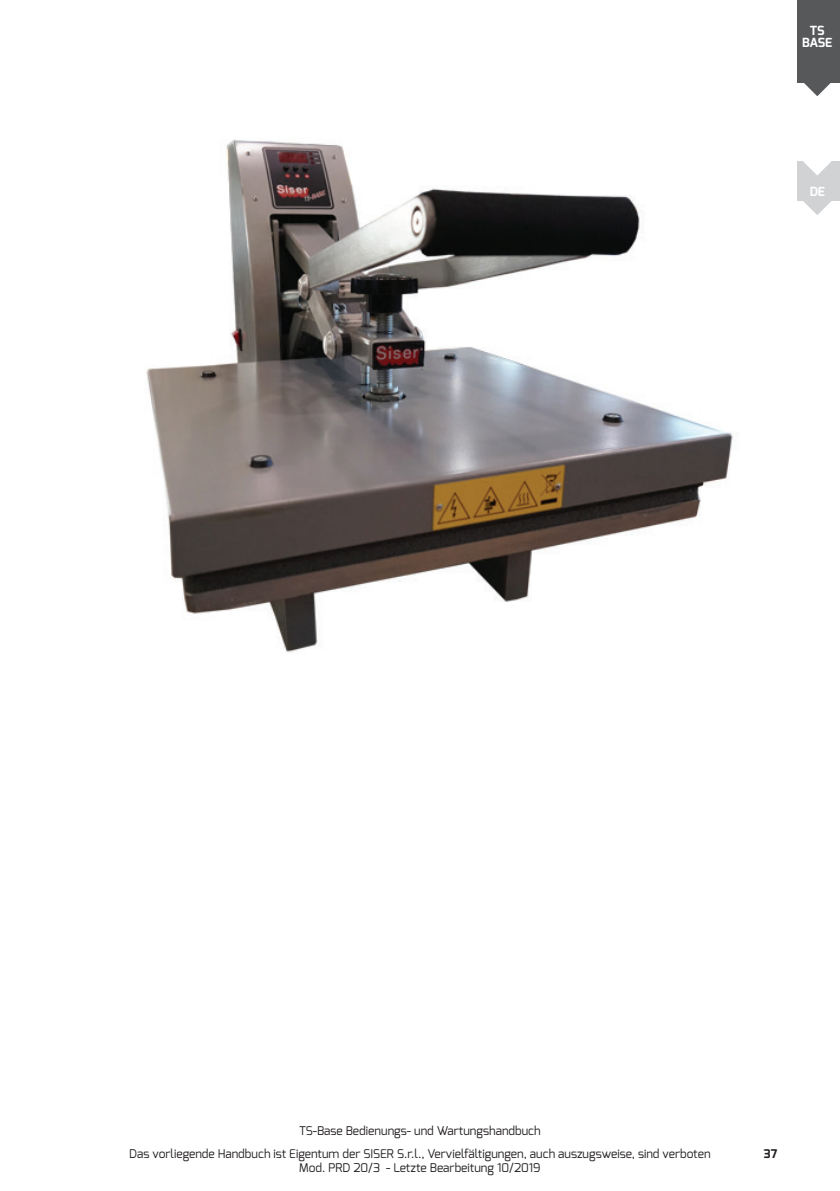
<style>
.page{position:relative;width:840px;height:1191px;background:#fff}
.page>*{position:absolute;margin:0;border:0;box-sizing:border-box;transform-origin:0 0}
.t1{font:700 12.6px/11.2px "Exo";letter-spacing:-.02em;color:#fff;text-align:center}
.t2{font:12px/14.4px "Exo";color:#231f20;text-align:center}
.t3{font:700 12px "Exo";color:#231f20}
</style>
<div class="page">
<svg style="left:802px;top:82px;width:28px;height:14px"></svg>
<div style="left:797px;top:0;width:42px;height:82px;background:#57585a"></div>
<img style="left:146px;top:139px;width:590px;height:513px">
<svg style="left:803px;top:201px;width:27px;height:14px"></svg>
<div style="left:797px;top:161px;width:42px;height:40px;background:#d1d2d4"></div>
<svg style="left:803px;top:161px;width:27px;height:14px"></svg>
<p class="t1" style="left:801px;top:25px;width:32px">TS<br>BASE</p>
<p class="t1" style="left:809px;top:186px;width:17px">DE</p>
<p class="t2" style="left:299px;top:1123px;width:243px">TS-Base Bedienungs- und Wartungshandbuch</p>
<p class="t2" style="left:129px;top:1146px;width:582px">Das vorliegende Handbuch ist Eigentum der SISER S.r.l., Vervielfältigungen, auch auszugsweise, sind verboten<br>Mod. PRD 20/3 - Letzte Bearbeitung 10/2019</p>
<p class="t3" style="left:763px;top:1145px;width:15px">37</p>
</div>
